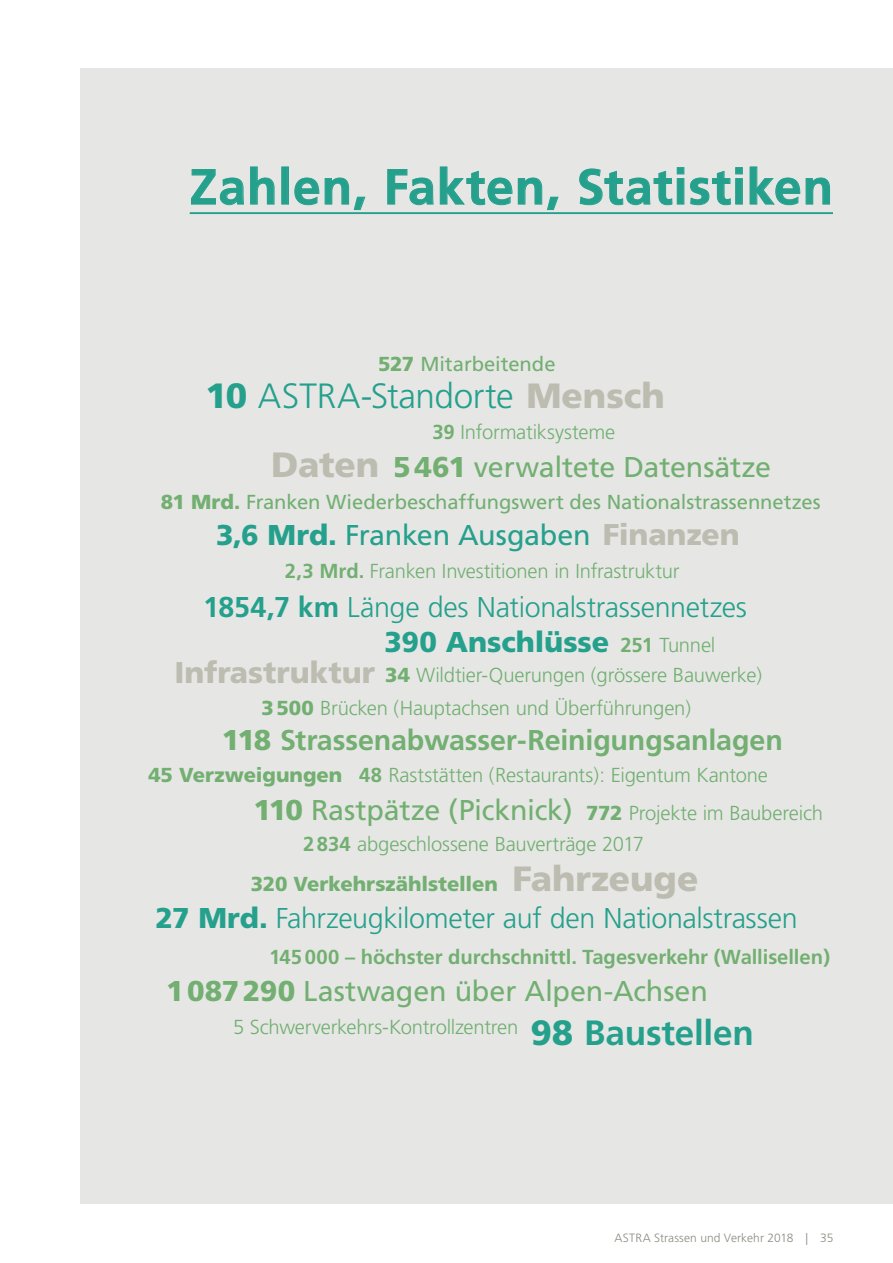
<style>
.page{position:relative;width:893px;height:1263px;background:#fff}
.page>*{position:absolute;margin:0;border:0;box-sizing:border-box;transform-origin:0 0}
.t1{font:700 49.5px "Frutiger";letter-spacing:.02em;color:#25a08c}
.t2{font:300 35.1px "Frutiger";letter-spacing:-.005em;color:#25a08c}
.t3{font:900 35.1px "Frutiger";letter-spacing:-.005em;color:#bcbcb0}
.t4{font:700 35.1px "Frutiger";letter-spacing:-.005em;color:#25a08c}
.t5{font:900 30px "Frutiger";color:#bcbcb0}
.t6{font:300 28.65px "Frutiger";letter-spacing:-.01em;color:#25a08c}
.t7{font:28.65px "Frutiger";letter-spacing:-.005em;color:#72af71}
.t8{font:700 28.65px "Frutiger";letter-spacing:-.005em;color:#72af71}
.t9{font:28.65px "Frutiger";letter-spacing:-.01em;color:#25a08c}
.t10{font:900 28.65px "Frutiger";color:#25a08c}
.t11{font:300 20.25px/37.2px "Frutiger";letter-spacing:-.01em;color:#72af71}
.t12{font:20.25px "Frutiger";letter-spacing:-.005em;color:#72af71}
.t13{font:700 20.25px "Frutiger";letter-spacing:-.005em;color:#72af71}
.t14{font:900 20.25px "Frutiger";color:#72af71}
.t15{font:300 12px "Frutiger";letter-spacing:.01em;color:#8b8b81}
.s1{font-weight:900}
.s2{font-weight:900;color:#bcbcb0}
.s3{font-weight:700}
.s4{font-weight:900;font-size:30px;color:#bcbcb0}
.s5{font-family:"Frutiger LT"}
</style>
<div class="page">
<div style="left:81px;top:68px;width:812px;height:1135px;background:#e6e7e5"></div>
<hr style="left:190px;top:212px;width:643px;height:2px;background:#25a08c">
<svg style="left:191px;top:169px;width:53px;height:36px"></svg>
<svg style="left:250px;top:166px;width:25px;height:39px"></svg>
<div style="left:281px;top:167px;width:8px;height:37px;border:1px solid #25a08c"></div>
<svg style="left:294px;top:177px;width:72px;height:33px"></svg>
<svg style="left:387px;top:169px;width:47px;height:36px"></svg>
<svg style="left:440px;top:166px;width:119px;height:44px"></svg>
<svg style="left:579px;top:167px;width:164px;height:38px"></svg>
<svg style="left:749px;top:166px;width:81px;height:39px"></svg>
<h1 class="t1" style="left:190px;top:158px;width:645px">Zahlen, Fakten, Statistiken</h1>
<p class="t12" style="left:378px;top:352px;width:179px"><span class="s1">527</span> Mitarbeitende</p>
<h2 class="t2" style="left:205px;top:376px;width:461px"><span class="s1">10</span> ASTRA-Standorte <span class="s2">Mensch</span></h2>
<h2 class="t3" style="left:271px;top:443px;width:109px">Daten</h2>
<p class="t11" style="left:432px;top:414px;width:184px"><span class="s3">39</span> Informatiksysteme</p>
<h3 class="t7" style="left:393px;top:450px;width:379px"><span class="s1">5461</span> verwaltete Datensätze</h3>
<p class="t12" style="left:161px;top:490px;width:662px"><span class="s1">81 Mrd.</span> Franken Wiederbeschaffungswert des Nationalstrassennetzes</p>
<h3 class="t9" style="left:216px;top:518px;width:525px"><span class="s1">3,6 Mrd.</span> Franken Ausgaben <span class="s4">Finanzen</span></h3>
<p class="t11" style="left:285px;top:552px;width:396px"><span class="s3">2,3 Mrd.</span> Franken Investitionen in Infrastruktur</p>
<h3 class="t6" style="left:203px;top:590px;width:545px"><span class="s3">1854,7 km</span> Länge des Nationalstrassennetzes</h3>
<h3 class="t10" style="left:385px;top:625px;width:226px">390 Anschlüsse</h3>
<p class="t11" style="left:620px;top:626px;width:96px"><span class="s3">251</span> Tunnel</p>
<p class="t11" style="left:385px;top:657px;width:378px"><span class="s1">34</span> Wildtier-Querungen (grössere Bauwerke)</p>
<p class="t11" style="left:262px;top:689px;width:431px"><span class="s1">3500</span> Brücken (Hauptachsen und Überführungen)</p>
<h3 class="t5" style="left:175px;top:654px;width:202px">Infrastruktur</h3>
<h3 class="t8" style="left:222px;top:723px;width:563px"><span class="s1">118</span> Strassenabwasser-Reinigungsanlagen</h3>
<p class="t11" style="left:586px;top:757px;width:238px;text-indent:-227px"><span class="s3">48</span> Raststätten (Restaurants): Eigentum Kantone<br><span class="s1">772</span> Projekte im Baubereich</p>
<p class="t14" style="left:148px;top:763px;width:196px">45 Verzweigungen</p>
<h3 class="t7" style="left:253px;top:793px;width:321px"><span class="s1">110</span> Rastpätze (Picknick)</h3>
<p class="t11" style="left:251px;top:825px;width:395px;line-height:39.2px;text-indent:52px"><span class="s3">2834</span> abgeschlossene Bauverträge 2017<br><span class="s1">320 Verkehrszählstellen</span></p>
<h2 class="t3" style="left:512px;top:857px;width:188px">Fahrzeuge</h2>
<h3 class="t6" style="left:155px;top:902px;width:644px"><span class="s1">27 Mrd.</span> Fahrzeugkilometer auf den Nationalstrassen</h3>
<p class="t13" style="left:269px;top:945px;width:563px">145000 – höchster durchschnittl. Tagesverkehr (Wallisellen)</p>
<h3 class="t7" style="left:166px;top:974px;width:543px"><span class="s1">1087290</span> Lastwagen über Alpen-Achsen</h3>
<p class="t11" style="left:233px;top:1008px;width:287px">5 Schwerverkehrs-Kontrollzentren</p>
<h2 class="t4" style="left:531px;top:1012px;width:225px"><span class="s1">98</span> Baustellen</h2>
<p class="t15" style="left:614px;top:1231px;width:220px">ASTRA Strassen und Verkehr 2018 <span class="s5">|</span> 35</p>
</div>
